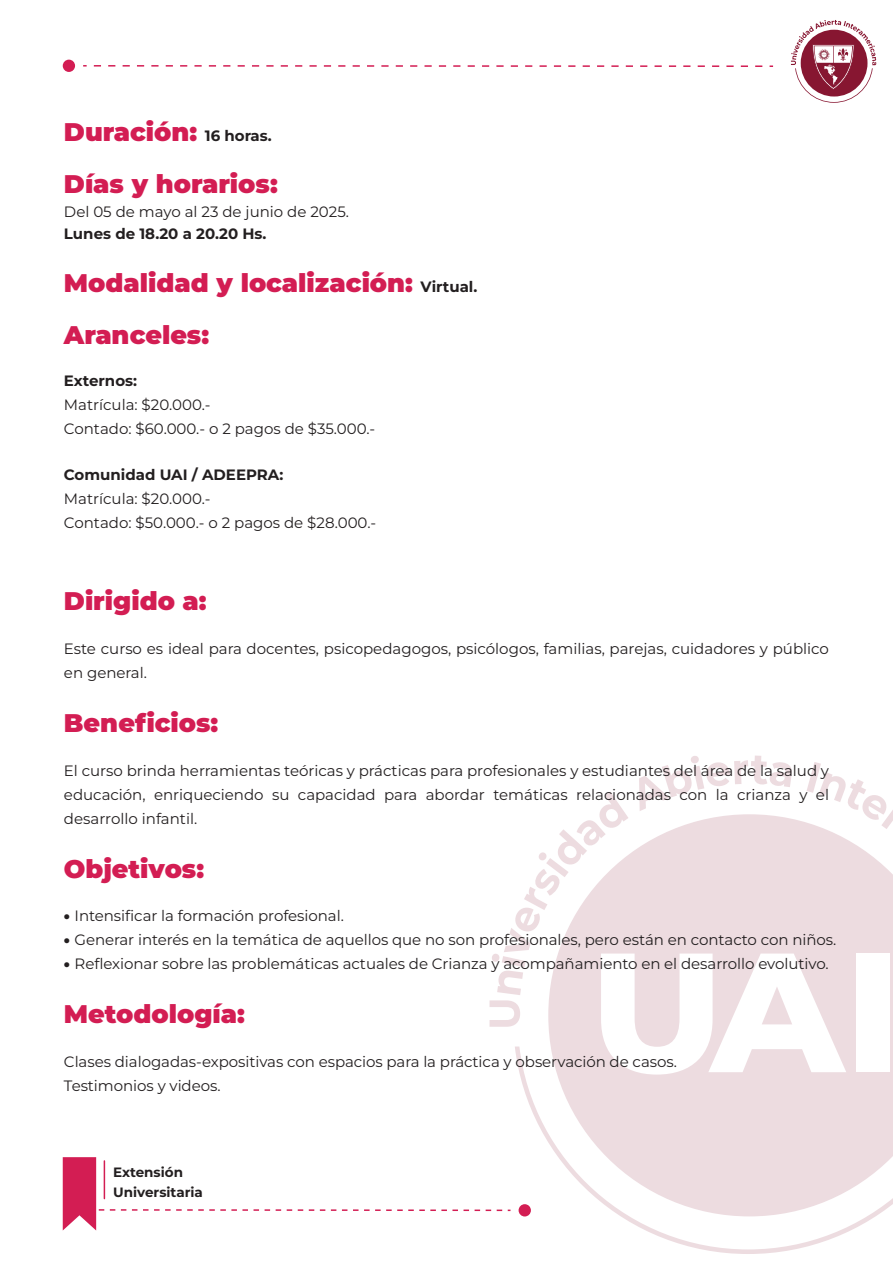
<style>
.page{position:relative;width:893px;height:1263px;background:#fff}
.page>*{position:absolute;margin:0;border:0;box-sizing:border-box;transform-origin:0 0}
.t1{font:900 25.5px/51.6px "Montserrat";color:#d31d53}
.t2{font:15px/24px "Montserrat";letter-spacing:-.005em;color:#231f20}
.t3{font:700 15px "Montserrat";color:#231f20}
.t4{font:700 13.5px/20.9px "Montserrat";color:#231f20}
.s1{font-weight:700;font-size:15px;color:#231f20}
.s2{font-weight:900}
</style>
<div class="page">
<svg style="left:518px;top:1074px;width:375px;height:180px;fill:#eddce0"></svg>
<svg style="left:489px;top:755px;width:404px;height:319px"></svg>
<div style="left:856px;top:953px;width:33px;height:119px;background:#fff"></div>
<div style="left:519px;top:1204px;width:12px;height:12px;background:#d31d53;border-radius:50%"></div>
<svg style="left:791px;top:20px;width:85px;height:83px"></svg>
<svg style="left:63px;top:1157px;width:439px;height:73px"></svg>
<svg style="left:94px;top:65px;width:679px;height:2px"></svg>
<div style="left:63px;top:60px;width:12px;height:12px;background:#d31d53;border-radius:50%"></div>
<h1 class="t1" style="left:64px;top:105px;width:215px">Duración: <span class="s1">16 horas.<br></span>Días y horarios:</h1>
<p class="t2" style="left:64px;top:199px;width:287px">Del 05 de mayo al 23 de junio de 2025.</p>
<p class="t3" style="left:64px;top:223px;width:204px">Lunes de 18.20 a 20.20 Hs.</p>
<h1 class="t1" style="left:64px;top:255px;width:415px">Modalidad y localización: <span class="s1">Virtual.<br></span>Aranceles:</h1>
<p class="t3" style="left:64px;top:370px;width:75px">Externos:</p>
<p class="t2" style="left:64px;top:392px;width:313px">Matrícula: $20.000.-<br>Contado: $60.000.- o 2 pagos de $35.000.-</p>
<p class="t3" style="left:64px;top:464px;width:221px">Comunidad UAI / ADEEPRA:</p>
<p class="t2" style="left:64px;top:486px;width:314px">Matrícula: $20.000.-<br>Contado: $50.000.- o 2 pagos de $28.000.-</p>
<h1 class="t1" style="left:64px;top:573px;width:144px">Dirigido a:</h1>
<p class="t2" style="left:64px;top:636px;width:767px">Este curso es ideal para docentes, psicopedagogos, psicólogos, familias, parejas, cuidadores y público en general.</p>
<h1 class="t1" style="left:64px;top:695px;width:156px">Beneficios:</h1>
<p class="t2" style="left:64px;top:758px;width:767px;text-align:justify">El curso brinda herramientas teóricas y prácticas para profesionales y estudiantes del área de la salud y educación, enriqueciendo su capacidad para abordar temáticas relacionadas con la crianza y el desarrollo infantil.</p>
<h1 class="t1" style="left:64px;top:841px;width:142px">Objetivos:</h1>
<p class="t2" style="left:64px;top:903px;width:281px"><span class="s2">•</span> Intensificar la formación profesional.</p>
<p class="t2" style="left:64px;top:927px;width:774px"><span class="s2">•</span> Generar interés en la temática de aquellos que no son profesionales, pero están en contacto con niños.</p>
<p class="t2" style="left:64px;top:951px;width:766px"><span class="s2">•</span> Reflexionar sobre las problemáticas actuales de Crianza y acompañamiento en el desarrollo evolutivo.</p>
<h1 class="t1" style="left:64px;top:987px;width:182px">Metodología:</h1>
<p class="t2" style="left:64px;top:1049px;width:614px">Clases dialogadas-expositivas con espacios para la práctica y observación de casos.<br>Testimonios y videos.</p>
<p class="t4" style="left:113px;top:1160px;width:91px">Extensión<br>Universitaria</p>
</div>
